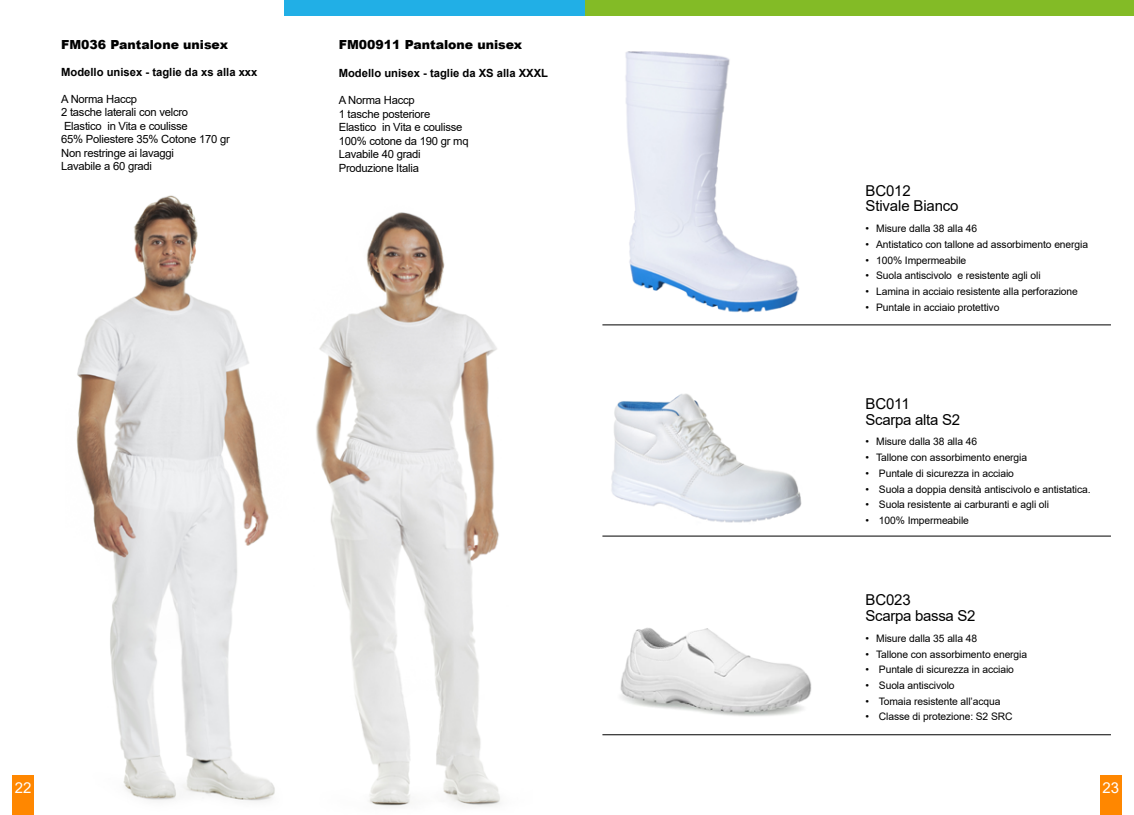
<style>
.page{position:relative;width:1134px;height:815px;background:#fff}
.page>*{position:absolute;margin:0;border:0;box-sizing:border-box;transform-origin:0 0}
.t1{font:15px/15.6px "Arial";letter-spacing:-.01em;color:#000}
.t2{font:15px "Arial";color:#fff}
.t3{font:900 12.5px "Arial";color:#000}
.t4{font:11.25px/13.5px "Arial";letter-spacing:-.02em;color:#000}
.t5{font:700 11.25px "Arial";color:#000}
.t6{font:10.25px "Arial";letter-spacing:-.01em;color:#000}
</style>
<div class="page">
<img style="left:611px;top:393px;width:191px;height:130px">
<img style="left:620px;top:627px;width:192px;height:89px">
<img style="left:625px;top:51px;width:174px;height:262px">
<hr style="left:602px;top:325px;width:509px;height:1px;background:#000">
<hr style="left:602px;top:536px;width:509px;height:1px;background:#000">
<hr style="left:602px;top:734px;width:509px;height:1px;background:#000">
<img style="left:76px;top:195px;width:199px;height:606px">
<img style="left:316px;top:212px;width:184px;height:595px">
<div style="left:285px;top:0;width:849px;height:16px;background:#83bb26"></div>
<div style="left:285px;top:0;width:300px;height:16px;background:#21afe6"></div>
<div style="left:1100px;top:775px;width:21px;height:40px;background:#ff8700"></div>
<div style="left:12px;top:775px;width:22px;height:40px;background:#ff8700"></div>
<p class="t3" style="left:61px;top:35px;width:168px">FM036 Pantalone unisex</p>
<p class="t5" style="left:61px;top:64px;width:198px">Modello unisex - taglie da xs alla xxx</p>
<p class="t4" style="left:61px;top:92px;width:170px">A Norma Haccp<br>2 tasche laterali con velcro<br>Elastico in Vita e coulisse<br>65% Poliestere 35% Cotone 170 gr<br>Non restringe ai lavaggi<br>Lavabile a 60 gradi</p>
<p class="t3" style="left:339px;top:35px;width:185px">FM00911 Pantalone unisex</p>
<p class="t5" style="left:339px;top:65px;width:211px">Modello unisex - taglie da XS alla XXXL</p>
<p class="t4" style="left:339px;top:94px;width:131px">A Norma Haccp<br>1 tasche posteriore<br>Elastico in Vita e coulisse<br>100% cotone da 190 gr mq<br>Lavabile 40 gradi<br>Produzione Italia</p>
<h1 class="t1" style="left:865px;top:182px;width:95px">BC012<br>Stivale Bianco</h1>
<p class="t6" style="left:865px;top:221px;width:113px">• Misure dalla 38 alla 46</p>
<p class="t6" style="left:865px;top:237px;width:224px">• Antistatico con tallone ad assorbimento energia</p>
<p class="t6" style="left:865px;top:253px;width:102px">• 100% Impermeabile</p>
<p class="t6" style="left:865px;top:269px;width:177px">• Suola antiscivolo e resistente agli oli</p>
<p class="t6" style="left:865px;top:284px;width:214px">• Lamina in acciaio resistente alla perforazione</p>
<p class="t6" style="left:865px;top:300px;width:135px">• Puntale in acciaio protettivo</p>
<h1 class="t1" style="left:865px;top:396px;width:96px">BC011<br>Scarpa alta S2</h1>
<p class="t6" style="left:865px;top:435px;width:113px">• Misure dalla 38 alla 46</p>
<p class="t6" style="left:865px;top:450px;width:163px">• Tallone con assorbimento energia</p>
<p class="t6" style="left:865px;top:466px;width:150px">• Puntale di sicurezza in acciaio</p>
<p class="t6" style="left:865px;top:482px;width:227px">• Suola a doppia densità antiscivolo e antistatica.</p>
<p class="t6" style="left:865px;top:498px;width:185px">• Suola resistente ai carburanti e agli oli</p>
<p class="t6" style="left:865px;top:513px;width:105px">• 100% Impermeabile</p>
<h1 class="t1" style="left:865px;top:592px;width:112px">BC023<br>Scarpa bassa S2</h1>
<p class="t6" style="left:865px;top:631px;width:113px">• Misure dalla 35 alla 48</p>
<p class="t6" style="left:865px;top:647px;width:163px">• Tallone con assorbimento energia</p>
<p class="t6" style="left:865px;top:663px;width:150px">• Puntale di sicurezza in acciaio</p>
<p class="t6" style="left:865px;top:678px;width:91px">• Suola antiscivolo</p>
<p class="t6" style="left:865px;top:694px;width:136px">• Tomaia resistente all’acqua</p>
<p class="t6" style="left:865px;top:710px;width:149px">• Classe di protezione: S2 SRC</p>
<h1 class="t2" style="left:15px;top:778px;width:18px">22</h1>
<h1 class="t2" style="left:1102px;top:778px;width:18px">23</h1>
</div>
